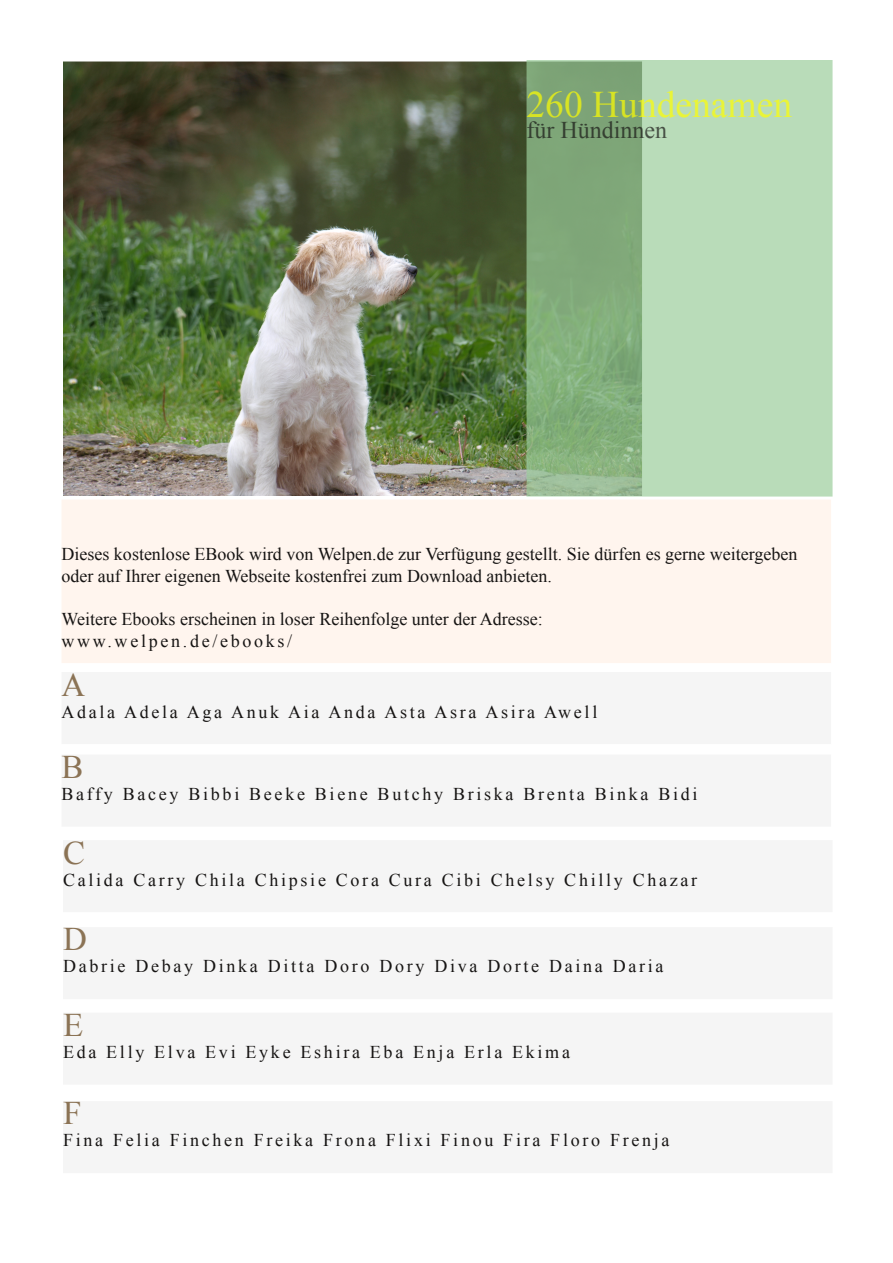
<style>
.page{position:relative;width:893px;height:1263px;background:#fff}
.page>*{position:absolute;margin:0;border:0;box-sizing:border-box;transform-origin:0 0}
.t1{font:37.5px "Times New Roman";color:rgb(255 255 0/.7)}
.t2{font:33px "Times New Roman";color:#8b7355}
.t3{font:24px "Times New Roman";color:rgb(22 20 19/.7)}
.t4{font:18px "Times New Roman";letter-spacing:.15em;color:#161413}
.t5{font:18px/21.6px "Times New Roman";color:#161413}
</style>
<div class="page">
<img style="left:63px;top:62px;width:463px;height:434px">
<div style="left:526px;top:60px;width:306px;height:436px;background:#9bcd9b;opacity:.7"></div>
<div style="left:62px;top:500px;width:769px;height:163px;background:#fff5ee"></div>
<div style="left:62px;top:672px;width:769px;height:72px;background:#f5f5f5"></div>
<div style="left:62px;top:754px;width:769px;height:72px;background:#f5f5f5"></div>
<div style="left:63px;top:840px;width:769px;height:72px;background:#f5f5f5"></div>
<div style="left:63px;top:927px;width:769px;height:72px;background:#f5f5f5"></div>
<div style="left:63px;top:1013px;width:769px;height:72px;background:#f5f5f5"></div>
<div style="left:63px;top:1101px;width:769px;height:72px;background:#f5f5f5"></div>
<h1 class="t1" style="left:526px;top:83px;width:267px">260 Hundenamen</h1>
<h3 class="t3" style="left:526px;top:117px;width:142px">für Hündinnen</h3>
<p class="t5" style="left:62px;top:543px;width:737px">Dieses kostenlose EBook wird von Welpen.de zur Verfügung gestellt. Sie dürfen es gerne weitergeben oder auf Ihrer eigenen Webseite kostenfrei zum Download anbieten.</p>
<p class="t5" style="left:62px;top:608px;width:483px">Weitere Ebooks erscheinen in loser Reihenfolge unter der Adresse: www.welpen.de/ebooks/</p>
<h2 class="t2" style="left:62px;top:666px;width:25px">A</h2>
<p class="t4" style="left:62px;top:701px;width:537px">Adala Adela Aga Anuk Aia Anda Asta Asra Asira Awell</p>
<h2 class="t2" style="left:62px;top:748px;width:23px">B</h2>
<p class="t4" style="left:62px;top:783px;width:638px">Baffy Bacey Bibbi Beeke Biene Butchy Briska Brenta Binka Bidi</p>
<h2 class="t2" style="left:63px;top:834px;width:23px">C</h2>
<p class="t4" style="left:63px;top:869px;width:636px">Calida Carry Chila Chipsie Cora Cura Cibi Chelsy Chilly Chazar</p>
<h2 class="t2" style="left:63px;top:921px;width:25px">D</h2>
<p class="t4" style="left:63px;top:956px;width:602px">Dabrie Debay Dinka Ditta Doro Dory Diva Dorte Daina Daria</p>
<h2 class="t2" style="left:63px;top:1006px;width:22px">E</h2>
<p class="t4" style="left:63px;top:1041px;width:508px">Eda Elly Elva Evi Eyke Eshira Eba Enja Erla Ekima</p>
<h2 class="t2" style="left:63px;top:1095px;width:20px">F</h2>
<p class="t4" style="left:63px;top:1130px;width:608px">Fina Felia Finchen Freika Frona Flixi Finou Fira Floro Frenja</p>
</div>
